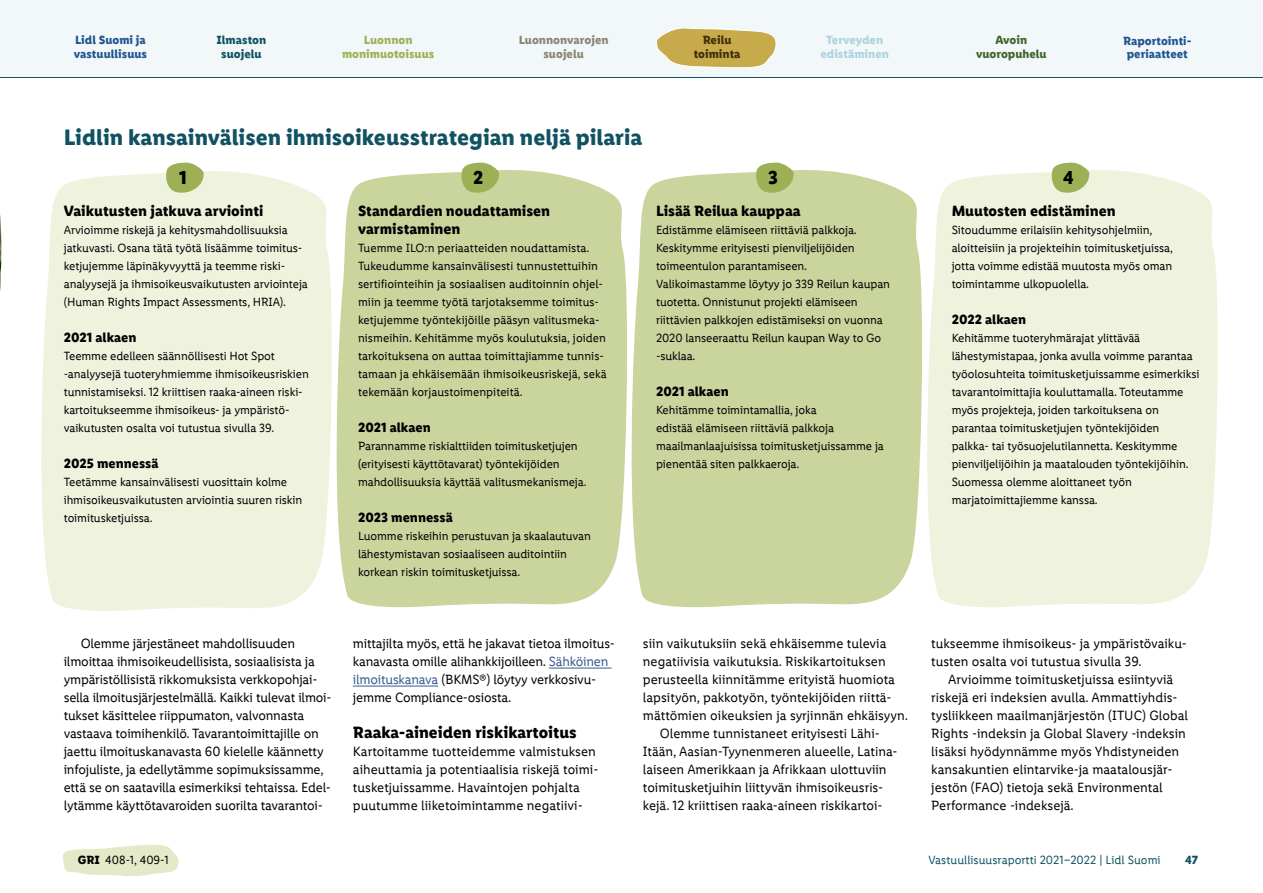
<style>
.page{position:relative;width:1263px;height:893px;background:#fff}
.page>*{position:absolute;margin:0;border:0;box-sizing:border-box;transform-origin:0 0}
.t1{font:700 22.5px "Lidl Font Pro";color:#115262}
.t2{font:700 18.9px "Lidl Font Pro";color:#000}
.t3{font:700 16.5px "Lidl Font Pro";color:#000}
.t4{font:700 15px/18px "Lidl Font Pro";color:#000}
.t5{font:13.5px/18px "Lidl Font Pro";color:#000}
.t6{font:700 13.5px "Lidl Font Pro";color:#000}
.t7{font:12px/18px "Lidl Font Pro";letter-spacing:-.01em;color:#000}
.t8{font:700 12px/13.5px "Lidl Font Pro";color:#21568f}
.t9{font:12px "Lidl Font Pro";color:#115262}
.t10{font:700 12px/13.5px "Lidl Font Pro";color:#9db056;text-align:center}
.t11{font:700 12px/13.5px "Lidl Font Pro";color:#8a8572;text-align:center}
.t12{font:700 12px/13.5px "Lidl Font Pro";color:#add3de;text-align:center}
.t13{font:700 12px/13.5px "Lidl Font Pro";color:#115262;text-align:center}
.t14{font:700 12px/13.5px "Lidl Font Pro";color:#40662c;text-align:center}
.t15{font:700 12px/13.5px "Lidl Font Pro";color:#412e09;text-align:center}
.s1{color:#38598b}
.s2{font-weight:700}
</style>
<div class="page">
<div style="left:0;top:0;width:1263px;height:77px;background:#f2f8fa"></div>
<svg style="left:656px;top:28px;width:120px;height:40px"></svg>
<svg style="left:63px;top:844px;width:116px;height:32px"></svg>
<svg style="left:0;top:215px;width:2px;height:52px"></svg>
<img style="left:0;top:216px;width:1px;height:75px">
<hr style="left:549px;top:668px;width:62px;height:1px;background:#38598b">
<hr style="left:353px;top:686px;width:85px;height:1px;background:#38598b">
<div style="left:41px;top:171px;width:289px;height:440px;background:#eff2dd"></div>
<svg style="left:330px;top:170px;width:295px;height:438px;background:#cdd7a4"></svg>
<div style="left:927px;top:170px;width:291px;height:437px;background:#eff2dd"></div>
<svg style="left:625px;top:170px;width:297px;height:438px;background:#cdd7a4"></svg>
<svg style="left:165px;top:162px;width:40px;height:34px"></svg>
<svg style="left:460px;top:162px;width:40px;height:34px"></svg>
<svg style="left:1050px;top:162px;width:40px;height:34px"></svg>
<svg style="left:755px;top:162px;width:40px;height:34px"></svg>
<hr style="left:0;top:77px;width:1263px;height:1px;background:#115262">
<p class="t8" style="left:74px;top:33px;width:75px">Lidl Suomi ja vastuullisuus</p>
<p class="t13" style="left:217px;top:33px;width:51px">Ilmaston suojelu</p>
<p class="t10" style="left:342px;top:33px;width:94px">Luonnon monimuotoisuus</p>
<p class="t11" style="left:519px;top:33px;width:91px">Luonnonvarojen suojelu</p>
<p class="t15" style="left:694px;top:33px;width:48px">Reilu toiminta</p>
<p class="t8" style="left:1123px;top:34px;width:70px;text-align:center">Raportointi&shy;periaatteet</p>
<p class="t12" style="left:820px;top:33px;width:70px">Terveyden edistäminen</p>
<p class="t14" style="left:976px;top:33px;width:72px">Avoin vuoropuhelu</p>
<h1 class="t1" style="left:64px;top:124px;width:580px">Lidlin kansainvälisen ihmisoikeusstrategian neljä pilaria</h1>
<h2 class="t2" style="left:179px;top:167px;width:9px">1</h2>
<h2 class="t2" style="left:473px;top:167px;width:12px">2</h2>
<h2 class="t2" style="left:768px;top:167px;width:11px">3</h2>
<h2 class="t2" style="left:1063px;top:167px;width:12px">4</h2>
<p class="t4" style="left:358px;top:202px;width:194px">Standardien noudattamisen varmistaminen</p>
<p class="t7" style="left:358px;top:239px;width:250px">Tuemme ILO:n periaatteiden noudattamista.<br>Tukeudumme kansainvälisesti tunnustettuihin sertifiointeihin ja sosiaalisen auditoinnin ohjel&shy;miin ja teemme työtä tarjotaksemme toimitus&shy;ketjujemme työntekijöille pääsyn valitusmeka&shy;nismeihin. Kehitämme myös koulutuksia, joiden tarkoituksena on auttaa toimittajiamme tunnis&shy;tamaan ja ehkäisemään ihmisoikeusriskejä, sekä tekemään korjaustoimenpiteitä.</p>
<p class="t6" style="left:358px;top:420px;width:74px">2021 alkaen</p>
<p class="t7" style="left:358px;top:437px;width:230px">Parannamme riskialttiiden toimitusketjujen (erityisesti käyttötavarat) työntekijöiden mahdollisuuksia käyttää valitusmekanismeja.</p>
<p class="t6" style="left:358px;top:510px;width:96px">2023 mennessä</p>
<p class="t7" style="left:358px;top:527px;width:234px">Luomme riskeihin perustuvan ja skaalautuvan lähestymistavan sosiaaliseen auditointiin korkean riskin toimitusketjuissa.</p>
<p class="t4" style="left:64px;top:202px;width:201px">Vaikutusten jatkuva arviointi</p>
<p class="t7" style="left:64px;top:221px;width:246px">Arvioimme riskejä ja kehitysmahdollisuuksia jatkuvasti. Osana tätä työtä lisäämme toimitus&shy;ketjujemme läpinäkyvyyttä ja teemme riski&shy;analyysejä ja ihmisoikeusvaikutusten arviointeja (Human Rights Impact Assessments, HRIA).</p>
<p class="t6" style="left:64px;top:330px;width:74px">2021 alkaen</p>
<p class="t7" style="left:64px;top:347px;width:247px">Teemme edelleen säännöllisesti Hot Spot -analyysejä tuoteryhmiemme ihmisoikeusriskien tunnistamiseksi. 12 kriittisen raaka-aineen riski&shy;kartoitukseemme ihmisoikeus- ja ympäristö&shy;vaikutusten osalta voi tutustua sivulla 39.</p>
<p class="t6" style="left:64px;top:456px;width:96px">2025 mennessä</p>
<p class="t7" style="left:64px;top:473px;width:240px">Teetämme kansainvälisesti vuosittain kolme ihmisoikeusvaikutusten arviointia suuren riskin toimitusketjuissa.</p>
<p class="t4" style="left:656px;top:202px;width:146px">Lisää Reilua kauppaa</p>
<p class="t7" style="left:656px;top:221px;width:236px">Edistämme elämiseen riittäviä palkkoja.<br>Keskitymme erityisesti pienviljelijöiden toimeentulon parantamiseen.<br>Valikoimastamme löytyy jo 339 Reilun kaupan tuotetta. Onnistunut projekti elämiseen riittävien palkkojen edistämiseksi on vuonna 2020 lanseeraattu Reilun kaupan Way to Go -suklaa.</p>
<p class="t6" style="left:656px;top:384px;width:74px">2021 alkaen</p>
<p class="t7" style="left:656px;top:401px;width:229px">Kehitämme toimintamallia, joka<br>edistää elämiseen riittäviä palkkoja maailmanlaajuisissa toimitusketjuissamme ja pienentää siten palkkaeroja.</p>
<p class="t4" style="left:952px;top:202px;width:165px">Muutosten edistäminen</p>
<p class="t7" style="left:952px;top:221px;width:223px">Sitoudumme erilaisiin kehitysohjelmiin, aloitteisiin ja projekteihin toimitusketjuissa, jotta voimme edistää muutosta myös oman toimintamme ulkopuolella.</p>
<p class="t6" style="left:952px;top:312px;width:76px">2022 alkaen</p>
<p class="t7" style="left:952px;top:329px;width:249px">Kehitämme tuoteryhmärajat ylittävää lähestymistapaa, jonka avulla voimme parantaa työolosuhteita toimitusketjuissamme esimerkiksi tavarantoimittajia kouluttamalla. Toteutamme myös projekteja, joiden tarkoituksena on parantaa toimitusketjujen työntekijöiden palkka- tai työsuojelutilannetta. Keskitymme pienviljelijöihin ja maatalouden työntekijöihin.<br>Suomessa olemme aloittaneet työn marjatoimittajiemme kanssa.</p>
<p class="t5" style="left:64px;top:635px;width:269px;text-indent:17px">Olemme järjestäneet mahdollisuuden ilmoittaa ihmisoikeudellisista, sosiaalisista ja ympäristöllisistä rikkomuksista verkkopohjai&shy;sella ilmoitusjärjestelmällä. Kaikki tulevat ilmoi&shy;tukset käsittelee riippumaton, valvonnasta vastaava toimihenkilö. Tavarantoimittajille on jaettu ilmoituskanavasta 60 kielelle käännetty infojuliste, ja edellytämme sopimuksissamme, että se on saatavilla esimerkiksi tehtaissa. Edel&shy;lytämme käyttötavaroiden suorilta tavarantoi-</p>
<p class="t5" style="left:353px;top:635px;width:263px">mittajilta myös, että he jakavat tietoa ilmoitus&shy;kanavasta omille alihankkijoilleen. <span class="s1">Sähköinen ilmoituskanava</span> (BKMS®) löytyy verkkosivu&shy;jemme Compliance-osiosta.</p>
<h3 class="t3" style="left:353px;top:723px;width:225px">Raaka-aineiden riskikartoitus</h3>
<p class="t5" style="left:353px;top:743px;width:247px">Kartoitamme tuotteidemme valmistuksen aiheuttamia ja potentiaalisia riskejä toimi&shy;tusketjuissamme. Havaintojen pohjalta puutumme liiketoimintamme negatiivi-</p>
<p class="t5" style="left:643px;top:634px;width:245px">siin vaikutuksiin sekä ehkäisemme tulevia</p>
<p class="t5" style="left:643px;top:652px;width:244px">negatiivisia vaikutuksia. Riskikartoituksen</p>
<p class="t5" style="left:643px;top:670px;width:254px">perusteella kiinnitämme erityistä huomiota</p>
<p class="t5" style="left:643px;top:688px;width:250px">lapsityön, pakkotyön, työntekijöiden riittä-</p>
<p class="t5" style="left:643px;top:706px;width:267px">mättömien oikeuksien ja syrjinnän ehkäisyyn.</p>
<p class="t5" style="left:660px;top:724px;width:221px">Olemme tunnistaneet erityisesti Lähi-</p>
<p class="t5" style="left:643px;top:742px;width:256px">Itään, Aasian-Tyynenmeren alueelle, Latina-</p>
<p class="t5" style="left:643px;top:760px;width:245px">laiseen Amerikkaan ja Afrikkaan ulottuviin</p>
<p class="t5" style="left:643px;top:778px;width:242px">toimitusketjuihin liittyvän ihmisoikeusris-</p>
<p class="t5" style="left:643px;top:796px;width:241px">kejä. 12 kriittisen raaka-aineen riskikartoi-</p>
<p class="t5" style="left:931px;top:634px;width:257px">tukseemme ihmisoikeus- ja ympäristövaiku&shy;tusten osalta voi tutustua sivulla 39.</p>
<p class="t5" style="left:931px;top:670px;width:258px;text-indent:17px">Arvioimme toimitusketjuissa esiintyviä riskejä eri indeksien avulla. Ammattiyhdis&shy;tysliikkeen maailmanjärjestön (ITUC) Global Rights -indeksin ja Global Slavery -indeksin lisäksi hyödynnämme myös Yhdistyneiden kansakuntien elintarvike-ja maatalousjär&shy;jestön (FAO) tietoja sekä Environmental Performance -indeksejä.</p>
<p class="t7" style="left:78px;top:851px;width:92px"><span class="s2">GRI</span> 408-1, 409-1</p>
<p class="t9" style="left:928px;top:853px;width:234px">Vastuullisuusraportti 2021–2022 | Lidl Suomi</p>
<p class="t13" style="left:1185px;top:853px;width:14px">47</p>
</div>
